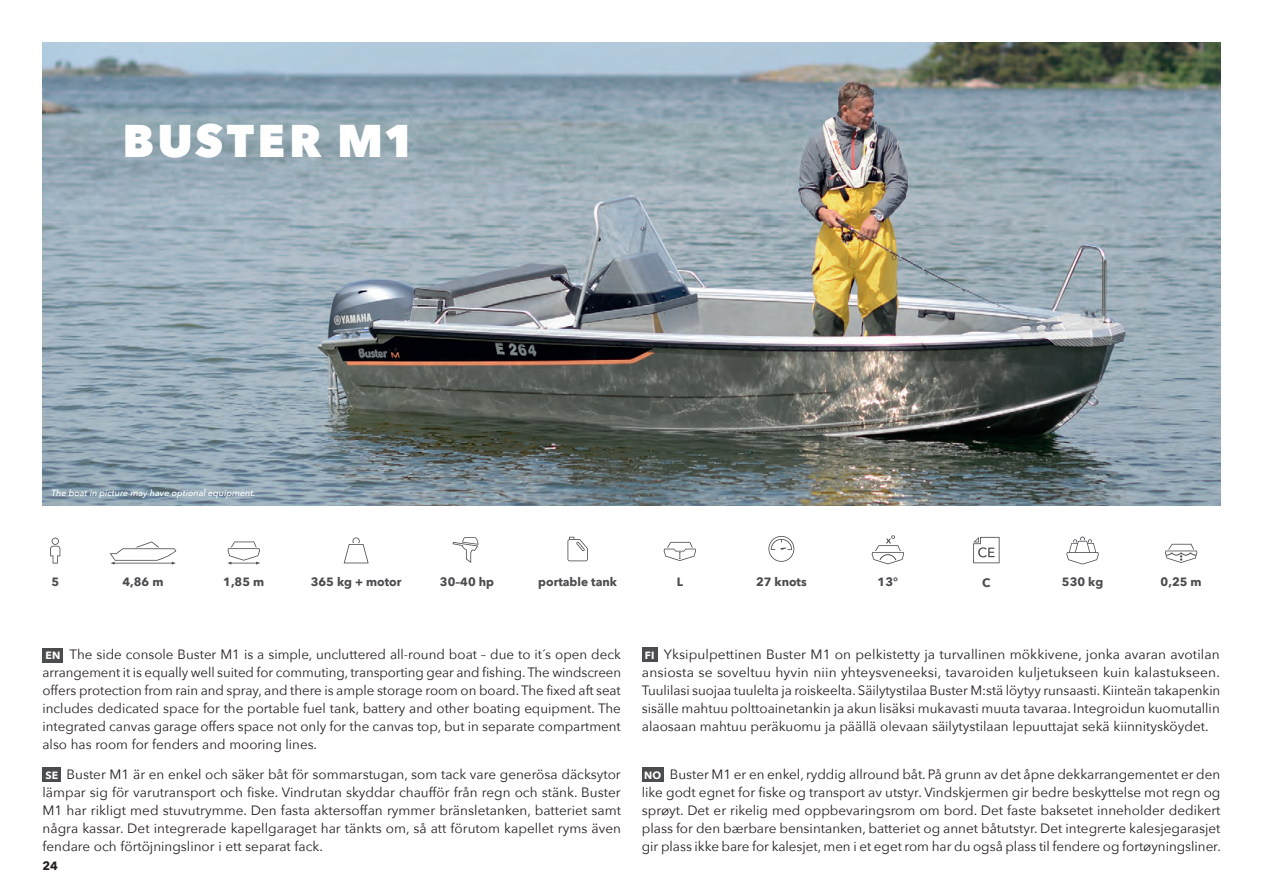
<style>
.page{position:relative;width:1263px;height:893px;background:#fff}
.page>*{position:absolute;margin:0;border:0;box-sizing:border-box;transform-origin:0 0}
.boat_name_2{font:800 45.75px "Avenir Next";letter-spacing:.07em;color:#fff}
.kaupallinen_teksti_EN{font:13.5px/18px "Avenir Next";color:#231f20;text-align:justify}
.kaupallinen_teksti{font:13.5px/18px "Avenir Next";color:#231f20;text-align:justify}
.kaupallinen_teksti_NO{font:13.5px/18px "Avenir Next";color:#231f20;text-align:justify}
.kaupallinen_teksti_SE{font:13.5px/18px "Avenir Next";color:#231f20;text-align:justify}
.gray_header_9_pt{font:700 12px "Avenir Next";color:#4b4c4d}
.t1{font:700 12px "Avenir Next";color:#231f20}
.boat_name{font:700 10.5px "Avenir Next";letter-spacing:.02em;color:#fff}
.Optional_equipment_-warning_text{font:italic 500 9px "Avenir Next";color:#fff}
</style>
<div class="page">
<img style="left:43px;top:43px;width:1177px;height:463px">
<div style="left:43px;top:648px;width:20px;height:15px;background:#4b4c4d"></div>
<div style="left:642px;top:767px;width:22px;height:15px;background:#4b4c4d"></div>
<div style="left:642px;top:648px;width:15px;height:14px;background:#4b4c4d"></div>
<div style="left:43px;top:768px;width:18px;height:14px;background:#4b4c4d"></div>
<svg style="left:110px;top:541px;width:66px;height:24px"></svg>
<svg style="left:227px;top:541px;width:33px;height:23px"></svg>
<svg style="left:344px;top:537px;width:25px;height:26px"></svg>
<svg style="left:452px;top:537px;width:26px;height:26px"></svg>
<svg style="left:567px;top:537px;width:21px;height:24px"></svg>
<svg style="left:664px;top:542px;width:32px;height:19px"></svg>
<svg style="left:768px;top:536px;width:26px;height:26px"></svg>
<svg style="left:50px;top:538px;width:10px;height:25px"></svg>
<svg style="left:872px;top:535px;width:32px;height:29px"></svg>
<svg style="left:1165px;top:544px;width:32px;height:19px"></svg>
<svg style="left:1066px;top:537px;width:33px;height:28px"></svg>
<svg style="left:973px;top:537px;width:26px;height:26px"></svg>
<p class="boat_name_2" style="left:122px;top:112px;width:294px">BUSTER M1</p>
<p class="Optional_equipment_-warning_text" style="left:51px;top:486px;width:206px">The boat in picture may have optional equipment.</p>
<p class="gray_header_9_pt" style="left:51px;top:575px;width:9px">5</p>
<p class="gray_header_9_pt" style="left:123px;top:575px;width:42px">4,86 m</p>
<p class="gray_header_9_pt" style="left:223px;top:575px;width:42px">1,85 m</p>
<p class="gray_header_9_pt" style="left:311px;top:575px;width:92px">365 kg + motor</p>
<p class="gray_header_9_pt" style="left:440px;top:575px;width:56px">30–40 hp</p>
<p class="gray_header_9_pt" style="left:538px;top:575px;width:80px">portable tank</p>
<p class="gray_header_9_pt" style="left:677px;top:575px;width:8px">L</p>
<p class="gray_header_9_pt" style="left:756px;top:575px;width:52px">27 knots</p>
<p class="gray_header_9_pt" style="left:878px;top:575px;width:22px">13°</p>
<p class="gray_header_9_pt" style="left:982px;top:575px;width:10px">C</p>
<p class="gray_header_9_pt" style="left:1062px;top:575px;width:43px">530 kg</p>
<p class="gray_header_9_pt" style="left:1161px;top:575px;width:42px">0,25 m</p>
<p class="kaupallinen_teksti_EN" style="left:43px;top:646px;width:580px;text-indent:27px">The side console Buster M1 is a simple, uncluttered all-round boat – due to it´s open deck arrangement it is equally well suited for commuting, transporting gear and fishing. The windscreen offers protection from rain and spray, and there is ample storage room on board. The fixed aft seat includes dedicated space for the portable fuel tank, battery and other boating equipment. The integrated canvas garage offers space not only for the canvas top, but in separate compartment also has room for fenders and mooring lines.</p>
<p class="boat_name" style="left:45px;top:649px;width:17px">EN</p>
<p class="kaupallinen_teksti" style="left:642px;top:646px;width:580px;text-indent:22px">Yksipulpettinen Buster M1 on pelkistetty ja turvallinen mökkivene, jonka avaran avotilan ansiosta se soveltuu hyvin niin yhteysveneeksi, tavaroiden kuljetukseen kuin kalastukseen.<br>Tuulilasi suojaa tuulelta ja roiskeelta. Säilytystilaa Buster M:stä löytyy runsaasti. Kiinteän takapenkin sisälle mahtuu polttoainetankin ja akun lisäksi mukavasti muuta tavaraa. Integroidun kuomutallin alaosaan mahtuu peräkuomu ja päällä olevaan säilytystilaan lepuuttajat sekä kiinnitysköydet.</p>
<p class="boat_name" style="left:645px;top:649px;width:11px">FI</p>
<p class="kaupallinen_teksti_SE" style="left:43px;top:765px;width:580px;text-indent:24px">Buster M1 är en enkel och säker båt för sommarstugan, som tack vare generösa däcksytor lämpar sig för varutransport och fiske. Vindrutan skyddar chaufför från regn och stänk. Buster M1 har rikligt med stuvutrymme. Den fasta aktersoffan rymmer bränsletanken, batteriet samt några kassar. Det integrerade kapellgaraget har tänkts om, så att förutom kapellet ryms även fendare och förtöjningslinor i ett separat fack.</p>
<p class="boat_name" style="left:46px;top:769px;width:14px">SE</p>
<p class="kaupallinen_teksti_NO" style="left:642px;top:765px;width:581px;text-indent:28px">Buster M1 er en enkel, ryddig allround båt. På grunn av det åpne dekkarrangementet er den like godt egnet for fiske og transport av utstyr. Vindskjermen gir bedre beskyttelse mot regn og sprøyt. Det er rikelig med oppbevaringsrom om bord. Det faste baksetet inneholder dedikert plass for den bærbare bensintanken, batteriet og annet båtutstyr. Det integrerte kalesjegarasjet gir plass ikke bare for kalesjet, men i et eget rom har du også plass til fendere og fortøyningsliner.</p>
<p class="boat_name" style="left:644px;top:769px;width:19px">NO</p>
<p class="t1" style="left:43px;top:859px;width:17px">24</p>
</div>
